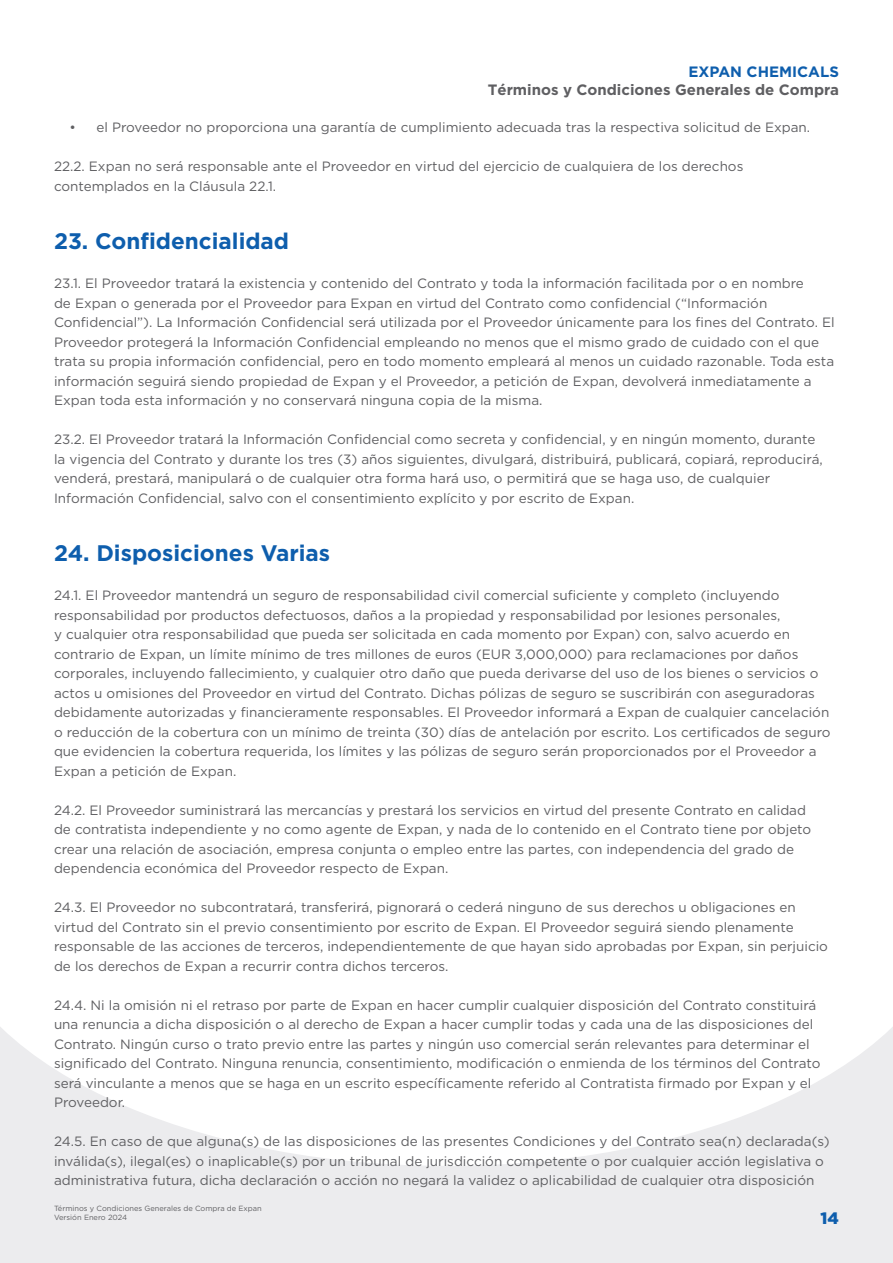
<style>
.page{position:relative;width:893px;height:1263px;background:#fff}
.page>*{position:absolute;margin:0;border:0;box-sizing:border-box;transform-origin:0 0}
.Body{font:700 22.5px "Gotham";color:#0e5ead}
.t1{font:900 16.5px "Gotham";color:#0e5ead}
.t2{font:700 15px "Gotham";color:#5f5f62}
.t3{font:700 15px "Gotham";color:#0e5ead}
.Body-2{font:13.5px/19.5px "Gotham";color:#5f5f62}
.t4{font:7.5px/9px "Gotham";color:#5f5f62}
</style>
<div class="page">
<div style="left:0;top:913px;width:893px;height:350px;background:#ececee"></div>
<svg style="left:0;top:913px;width:893px;height:253px;fill:#fff"></svg>
<p class="t3" style="left:688px;top:63px;width:152px">EXPAN CHEMICALS</p>
<p class="t2" style="left:488px;top:81px;width:353px">Términos y Condiciones Generales de Compra</p>
<p class="Body-2" style="left:70px;top:117px;width:742px">• el Proveedor no proporciona una garantía de cumplimiento adecuada tras la respectiva solicitud de Expan.</p>
<p class="Body-2" style="left:54px;top:156px;width:691px">22.2. Expan no será responsable ante el Proveedor en virtud del ejercicio de cualquiera de los derechos contemplados en la Cláusula 22.1.</p>
<p class="Body" style="left:54px;top:228px;width:237px">23. Confidencialidad</p>
<p class="Body-2" style="left:54px;top:273px;width:782px">23.1. El Proveedor tratará la existencia y contenido del Contrato y toda la información facilitada por o en nombre<br>de Expan o generada por el Proveedor para Expan en virtud del Contrato como confidencial (“Información Confidencial”). La Información Confidencial será utilizada por el Proveedor únicamente para los fines del Contrato. El Proveedor protegerá la Información Confidencial empleando no menos que el mismo grado de cuidado con el que trata su propia información confidencial, pero en todo momento empleará al menos un cuidado razonable. Toda esta información seguirá siendo propiedad de Expan y el Proveedor, a petición de Expan, devolverá inmediatamente a Expan toda esta información y no conservará ninguna copia de la misma.</p>
<p class="Body-2" style="left:54px;top:429px;width:770px">23.2. El Proveedor tratará la Información Confidencial como secreta y confidencial, y en ningún momento, durante la vigencia del Contrato y durante los tres (3) años siguientes, divulgará, distribuirá, publicará, copiará, reproducirá, venderá, prestará, manipulará o de cualquier otra forma hará uso, o permitirá que se haga uso, de cualquier Información Confidencial, salvo con el consentimiento explícito y por escrito de Expan.</p>
<p class="Body" style="left:54px;top:540px;width:278px">24. Disposiciones Varias</p>
<p class="Body-2" style="left:54px;top:585px;width:778px">24.1. El Proveedor mantendrá un seguro de responsabilidad civil comercial suficiente y completo (incluyendo responsabilidad por productos defectuosos, daños a la propiedad y responsabilidad por lesiones personales,<br>y cualquier otra responsabilidad que pueda ser solicitada en cada momento por Expan) con, salvo acuerdo en contrario de Expan, un límite mínimo de tres millones de euros (EUR 3,000,000) para reclamaciones por daños corporales, incluyendo fallecimiento, y cualquier otro daño que pueda derivarse del uso de los bienes o servicios o actos u omisiones del Proveedor en virtud del Contrato. Dichas pólizas de seguro se suscribirán con aseguradoras debidamente autorizadas y financieramente responsables. El Proveedor informará a Expan de cualquier cancelación o reducción de la cobertura con un mínimo de treinta (30) días de antelación por escrito. Los certificados de seguro que evidencien la cobertura requerida, los límites y las pólizas de seguro serán proporcionados por el Proveedor a Expan a petición de Expan.</p>
<p class="Body-2" style="left:54px;top:800px;width:759px">24.2. El Proveedor suministrará las mercancías y prestará los servicios en virtud del presente Contrato en calidad de contratista independiente y no como agente de Expan, y nada de lo contenido en el Contrato tiene por objeto crear una relación de asociación, empresa conjunta o empleo entre las partes, con independencia del grado de dependencia económica del Proveedor respecto de Expan.</p>
<p class="Body-2" style="left:54px;top:897px;width:775px">24.3. El Proveedor no subcontratará, transferirá, pignorará o cederá ninguno de sus derechos u obligaciones en virtud del Contrato sin el previo consentimiento por escrito de Expan. El Proveedor seguirá siendo plenamente responsable de las acciones de terceros, independientemente de que hayan sido aprobadas por Expan, sin perjuicio de los derechos de Expan a recurrir contra dichos terceros.</p>
<p class="Body-2" style="left:54px;top:995px;width:768px">24.4. Ni la omisión ni el retraso por parte de Expan en hacer cumplir cualquier disposición del Contrato constituirá una renuncia a dicha disposición o al derecho de Expan a hacer cumplir todas y cada una de las disposiciones del Contrato. Ningún curso o trato previo entre las partes y ningún uso comercial serán relevantes para determinar el significado del Contrato. Ninguna renuncia, consentimiento, modificación o enmienda de los términos del Contrato será vinculante a menos que se haga en un escrito específicamente referido al Contratista firmado por Expan y el Proveedor.</p>
<p class="Body-2" style="left:54px;top:1131px;width:777px">24.5. En caso de que alguna(s) de las disposiciones de las presentes Condiciones y del Contrato sea(n) declarada(s) inválida(s), ilegal(es) o inaplicable(s) por un tribunal de jurisdicción competente o por cualquier acción legislativa o administrativa futura, dicha declaración o acción no negará la validez o aplicabilidad de cualquier otra disposición</p>
<p class="t4" style="left:54px;top:1204px;width:209px">Términos y Condiciones Generales de Compra de Expan<br>Versión Enero 2024</p>
<p class="t1" style="left:821px;top:1207px;width:20px">14</p>
</div>
